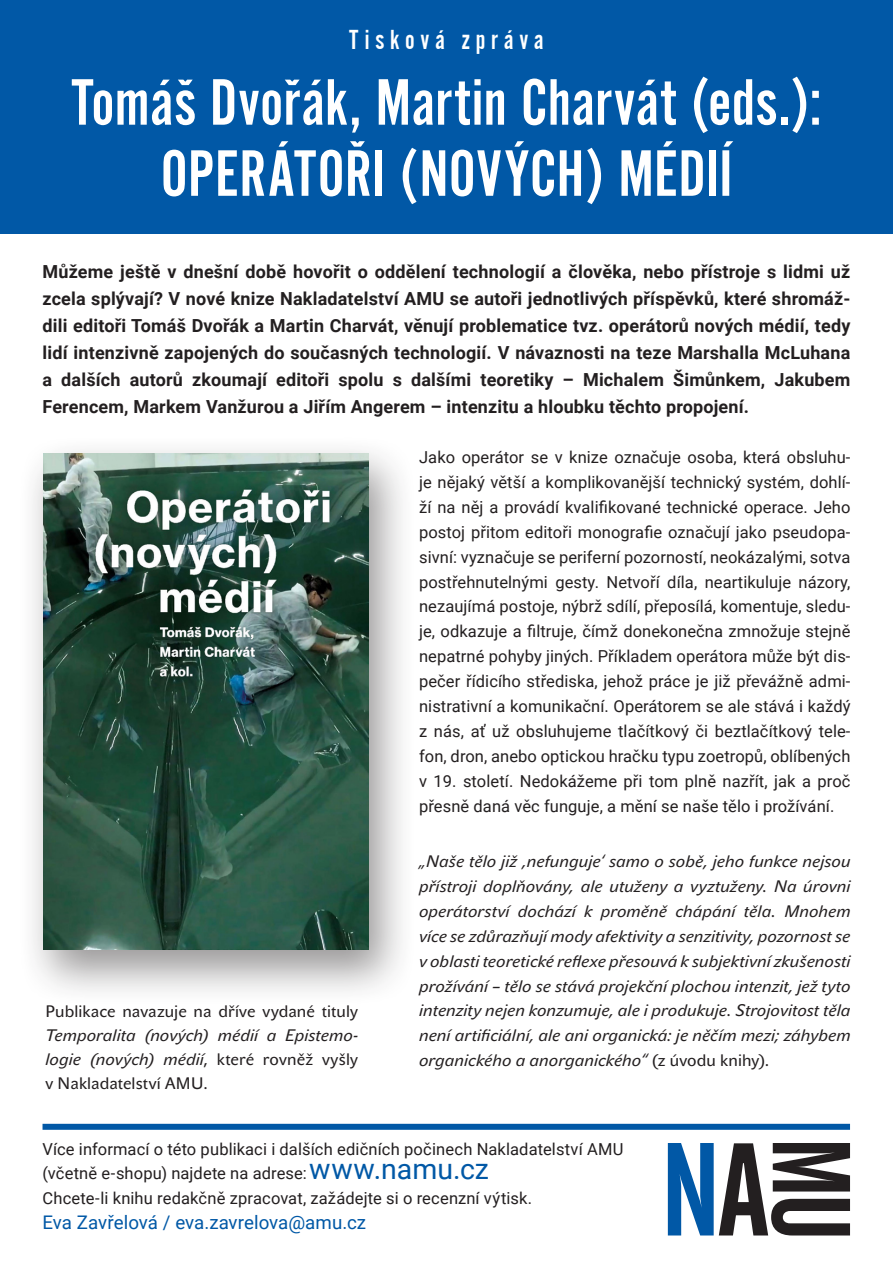
<style>
.page{position:relative;width:893px;height:1263px;background:#fff}
.page>*{position:absolute;margin:0;border:0;box-sizing:border-box;transform-origin:0 0}
.Nadpis_1{font:68.25px/71.1px "Alternate Got No 2 D";letter-spacing:.005em;color:#fff;text-align:center}
.Nadpis_1-2{font:28.5px "Alternate Got No 2 D";letter-spacing:.2em;color:#fff}
.Normální__web{font:18.75px "Roboto";color:#0158a6}
.AA_Perex{font:700 18px/27px "Roboto";letter-spacing:.01em;color:#231f20;text-align:justify}
.AA_text{font:16.5px/24.9px "Roboto";letter-spacing:.005em;color:#231f20;text-align:justify}
._02_text{font:italic 16.5px/24.9px "John Sans Text Pro";letter-spacing:.005em;color:#231f20;text-align:justify}
._02_text-2{font:16.5px/24px "John Sans Text Pro";letter-spacing:.005em;color:#231f20;text-align:justify}
.text{font:16.5px/24.8px "Roboto";letter-spacing:.005em;color:#231f20}
.Normální__web-2{font:16.5px "Roboto";letter-spacing:.01em;color:#231f20}
.s1{font-style:normal}
.s2{font-style:italic}
.s3{font-size:28.5px;color:#0158a6}
</style>
<div class="page">
<div style="left:0;top:0;width:893px;height:234px;background:#0158a6"></div>
<div style="left:43px;top:1124px;width:807px;height:6px;background:#0158a6"></div>
<svg style="left:668px;top:1143px;width:182px;height:92px"></svg>
<div style="left:17px;top:435px;width:400px;height:571px;background:#231f20;opacity:.47"></div>
<img style="left:44px;top:453px;width:324px;height:497px">
<p class="Nadpis_1-2" style="left:349px;top:25px;width:196px">Tisková zpráva</p>
<p class="Nadpis_1" style="left:71px;top:68px;width:752px">Tomáš Dvořák, Martin Charvát (eds.):<br>OPERÁTOŘI (NOVÝCH) MÉDIÍ</p>
<p class="AA_Perex" style="left:43px;top:257px;width:809px">Můžeme ještě v dnešní době hovořit o oddělení technologií a člověka, nebo přístroje s lidmi už zcela splývají? V nové knize Nakladatelství AMU se autoři jednotlivých příspěvků, které shromáž&shy;dili editoři Tomáš Dvořák a Martin Charvát, věnují problematice tvz. operátorů nových médií, tedy lidí intenzivně zapojených do současných technologií. V návaznosti na teze Marshalla McLuhana a dalších autorů zkoumají editoři spolu s dalšími teoretiky – Michalem Šimůnkem, Jakubem Ferencem, Markem Vanžurou a Jiřím Angerem – intenzitu a hloubku těchto propojení.</p>
<p class="AA_text" style="left:419px;top:444px;width:433px">Jako operátor se v knize označuje osoba, která obsluhu&shy;je nějaký větší a komplikovanější technický systém, dohlí&shy;ží na něj a provádí kvalifikované technické operace. Jeho postoj přitom editoři monografie označují jako pseudopa&shy;sivní: vyznačuje se periferní pozorností, neokázalými, sotva postřehnutelnými gesty. Netvoří díla, neartikuluje názory, nezaujímá postoje, nýbrž sdílí, přeposílá, komentuje, sledu&shy;je, odkazuje a filtruje, čímž donekonečna zmnožuje stejně nepatrné pohyby jiných. Příkladem operátora může být dis&shy;pečer řídicího střediska, jehož práce je již převážně admi&shy;nistrativní a komunikační. Operátorem se ale stává i každý z nás, ať už obsluhujeme tlačítkový či beztlačítkový tele&shy;fon, dron, anebo optickou hračku typu zoetropů, oblíbených v 19. století. Nedokážeme při tom plně nazřít, jak a proč přesně daná věc funguje, a mění se naše tělo i prožívání.</p>
<p class="_02_text" style="left:419px;top:849px;width:433px">„Naše tělo již ,nefunguje‘ samo o sobě, jeho funkce nejsou přístroji doplňovány, ale utuženy a vyztuženy. Na úrovni operátorství dochází k proměně chápání těla. Mnohem více se zdůrazňují mody afektivity a senzitivity, pozornost se v oblasti teoretické reflexe přesouvá k subjektivní zkušenosti prožívání – tělo se stává projekční plochou intenzit, jež tyto intenzity nejen konzumuje, ale i produkuje. Strojovitost těla není artificiální, ale ani organická: je něčím mezi; záhybem organického a anorganického“ <span class="s1">(z úvodu knihy)</span>.</p>
<p class="_02_text-2" style="left:45px;top:1000px;width:314px">Publikace navazuje na dříve vydané tituly <span class="s2">Temporalita (nových) médií a Epistemo&shy;logie (nových) médií</span>, které rovněž vyšly v Nakladatelství AMU.</p>
<p class="text" style="left:43px;top:1136px;width:582px">Více informací o této publikaci i dalších edičních počinech Nakladatelství AMU (včetně e-shopu) najdete na adrese:<span class="s3">www.namu.cz</span></p>
<p class="Normální__web-2" style="left:43px;top:1187px;width:491px">Chcete-li knihu redakčně zpracovat, zažádejte si o recenzní výtisk.</p>
<p class="Normální__web" style="left:43px;top:1209px;width:325px">Eva Zavřelová / eva.zavrelova@amu.cz</p>
</div>
